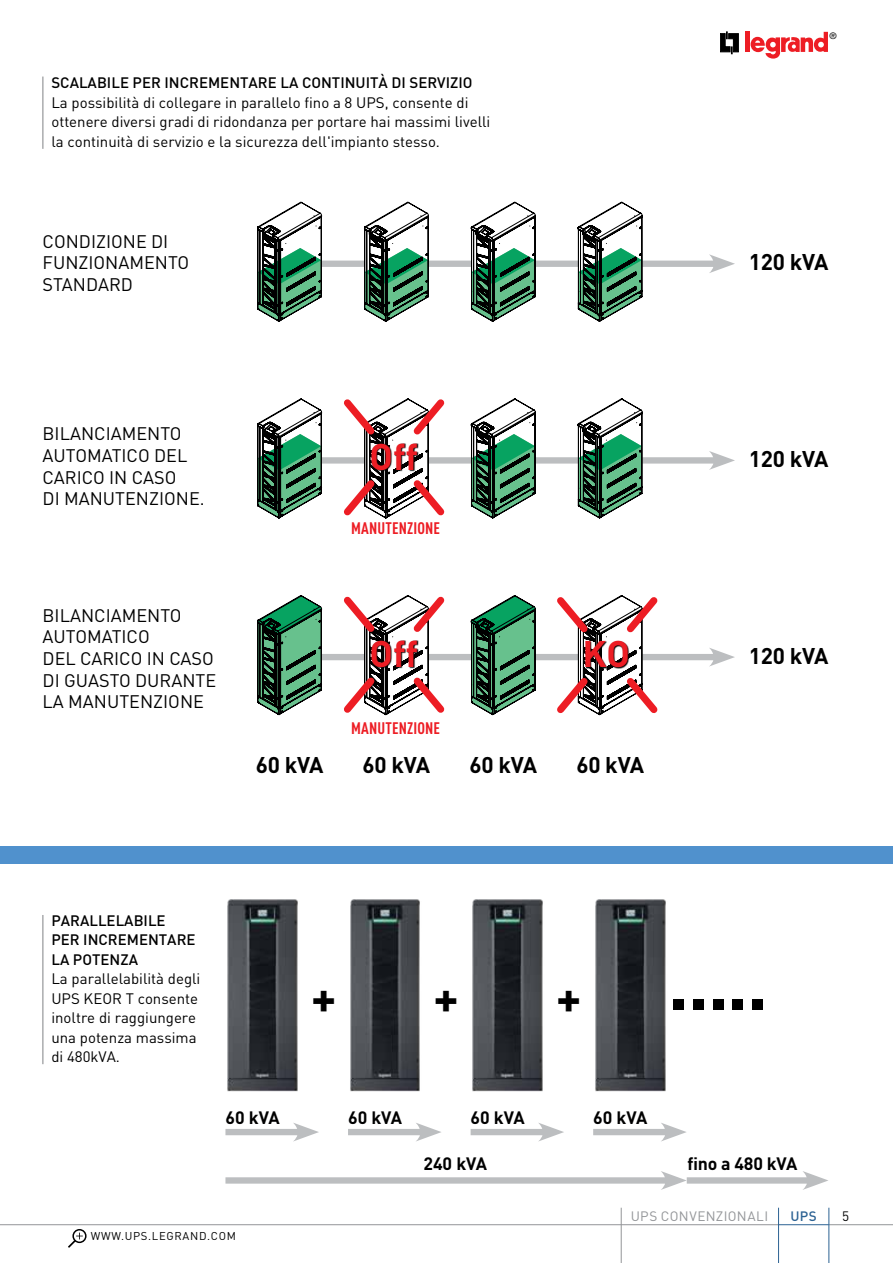
<style>
.page{position:relative;width:893px;height:1263px;background:#fff}
.page>*{position:absolute;margin:0;border:0;box-sizing:border-box;transform-origin:0 0}
.t1{font:700 69px "DIN Pro";color:#000}
.t2{font:700 46.5px "DIN Pro";color:#000}
.t3{font:700 36.6px "DIN Pro";color:#ed1d24}
.t4{font:700 22.5px "DIN Pro";letter-spacing:-.01em;color:#000}
.t5{font:18px/21.6px "DIN Pro";color:#000}
.t6{font:700 17.7px "DIN Pro";color:#000}
.t7{font:700 condensed 16.5px "DIN Pro";letter-spacing:.01em;color:#ed1d24}
.t8{font:15px/19.5px "DIN Pro";color:#000}
.t9{font:500 15px/19.5px "DIN Pro";color:#000}
.t10{font:13.5px "DIN Pro";letter-spacing:.025em;color:#939598}
.t11{font:500 13.5px "DIN Pro";color:#2c6293}
.t12{font:13.5px "DIN Pro";color:#000}
.t13{font:11.25px "DIN Pro";letter-spacing:.06em;color:#000}
.t14{font:9px "Helvetica";color:#000}
</style>
<div class="page">
<div style="left:0;top:846px;width:893px;height:18px;background:#5091cd"></div>
<div style="left:293px;top:261px;width:427px;height:6px;background:#bcbec0"></div>
<svg style="left:709px;top:254px;width:26px;height:19px"></svg>
<div style="left:293px;top:457px;width:427px;height:7px;background:#bcbec0"></div>
<svg style="left:709px;top:451px;width:26px;height:19px"></svg>
<div style="left:293px;top:654px;width:427px;height:6px;background:#bcbec0"></div>
<svg style="left:709px;top:648px;width:26px;height:18px"></svg>
<svg style="left:257px;top:595px;width:65px;height:120px"></svg>
<svg style="left:471px;top:595px;width:65px;height:120px"></svg>
<svg style="left:257px;top:398px;width:65px;height:121px"></svg>
<svg style="left:471px;top:398px;width:65px;height:121px"></svg>
<svg style="left:578px;top:398px;width:65px;height:121px"></svg>
<svg style="left:257px;top:202px;width:65px;height:120px"></svg>
<svg style="left:364px;top:202px;width:65px;height:120px"></svg>
<svg style="left:471px;top:202px;width:65px;height:120px"></svg>
<svg style="left:578px;top:202px;width:65px;height:120px"></svg>
<img style="left:595px;top:899px;width:71px;height:193px">
<img style="left:472px;top:899px;width:71px;height:193px">
<img style="left:350px;top:899px;width:70px;height:193px">
<img style="left:227px;top:899px;width:71px;height:193px">
<hr style="left:0;top:1224px;width:779px;height:1px;background:#939598">
<svg style="left:720px;top:32px;width:19px;height:22px"></svg>
<div style="left:745px;top:32px;width:5px;height:20px;background:#ed1d24"></div>
<svg style="left:751px;top:32px;width:77px;height:27px"></svg>
<hr style="left:778px;top:1224px;width:51px;height:1px;background:#2c6293">
<hr style="left:829px;top:1224px;width:64px;height:1px;background:#939598">
<div style="left:72px;top:1229px;width:15px;height:14px;border:2px solid #000;border-radius:50%"></div>
<svg style="left:68px;top:1232px;width:15px;height:16px"></svg>
<hr style="left:778px;top:1208px;width:1px;height:55px;background:#2c6293">
<hr style="left:621px;top:1208px;width:1px;height:55px;background:#939598">
<hr style="left:43px;top:77px;width:1px;height:72px;background:#808285">
<hr style="left:43px;top:915px;width:1px;height:149px;background:#808285">
<div style="left:225px;top:1129px;width:79px;height:6px;background:#bcbec0"></div>
<svg style="left:293px;top:1123px;width:26px;height:18px"></svg>
<div style="left:348px;top:1129px;width:78px;height:6px;background:#bcbec0"></div>
<svg style="left:415px;top:1123px;width:26px;height:18px"></svg>
<div style="left:471px;top:1129px;width:78px;height:6px;background:#bcbec0"></div>
<svg style="left:538px;top:1123px;width:26px;height:18px"></svg>
<div style="left:593px;top:1129px;width:78px;height:6px;background:#bcbec0"></div>
<svg style="left:661px;top:1123px;width:25px;height:18px"></svg>
<div style="left:225px;top:1177px;width:446px;height:6px;background:#bcbec0"></div>
<svg style="left:661px;top:1171px;width:26px;height:19px"></svg>
<div style="left:687px;top:1177px;width:126px;height:6px;background:#bcbec0"></div>
<svg style="left:802px;top:1171px;width:26px;height:19px"></svg>
<svg style="left:337px;top:398px;width:114px;height:121px"></svg>
<svg style="left:372px;top:443px;width:47px;height:28px"></svg>
<svg style="left:337px;top:595px;width:114px;height:121px"></svg>
<svg style="left:372px;top:640px;width:47px;height:29px"></svg>
<svg style="left:551px;top:595px;width:113px;height:121px"></svg>
<svg style="left:586px;top:641px;width:43px;height:28px"></svg>
<hr style="left:828px;top:1208px;width:1px;height:55px;background:#2c6293">
<p class="t9" style="left:51px;top:72px;width:423px">SCALABILE PER INCREMENTARE LA CONTINUITÀ DI SERVIZIO</p>
<p class="t8" style="left:51px;top:92px;width:440px">La possibilità di collegare in parallelo fino a 8 UPS, consente di ottenere diversi gradi di ridondanza per portare hai massimi livelli la continuità di servizio e la sicurezza dell'impianto stesso.</p>
<p class="t5" style="left:43px;top:230px;width:148px">CONDIZIONE DI<br>FUNZIONAMENTO<br>STANDARD</p>
<p class="t5" style="left:43px;top:422px;width:164px">BILANCIAMENTO<br>AUTOMATICO DEL<br>CARICO IN CASO<br>DI MANUTENZIONE.</p>
<p class="t5" style="left:43px;top:604px;width:175px">BILANCIAMENTO<br>AUTOMATICO<br>DEL CARICO IN CASO<br>DI GUASTO DURANTE<br>LA MANUTENZIONE</p>
<h3 class="t3" style="left:369px;top:432px;width:50px">Off</h3>
<p class="t7" style="left:351px;top:518px;width:91px">MANUTENZIONE</p>
<h3 class="t3" style="left:369px;top:629px;width:50px">Off</h3>
<h3 class="t3" style="left:583px;top:629px;width:49px">KO</h3>
<p class="t7" style="left:351px;top:718px;width:91px">MANUTENZIONE</p>
<h3 class="t4" style="left:256px;top:750px;width:69px">60 kVA</h3>
<h3 class="t4" style="left:363px;top:750px;width:69px">60 kVA</h3>
<h3 class="t4" style="left:469px;top:750px;width:69px">60 kVA</h3>
<h3 class="t4" style="left:576px;top:750px;width:69px">60 kVA</h3>
<p class="t14" style="left:830px;top:30px;width:8px">®</p>
<h3 class="t4" style="left:749px;top:247px;width:81px">120 kVA</h3>
<h3 class="t4" style="left:749px;top:443px;width:81px">120 kVA</h3>
<h3 class="t4" style="left:749px;top:640px;width:81px">120 kVA</h3>
<p class="t9" style="left:51px;top:910px;width:146px">PARALLELABILE<br>PER INCREMENTARE<br>LA POTENZA</p>
<p class="t8" style="left:51px;top:968px;width:151px">La parallelabilità degli<br>UPS KEOR T consente inoltre di raggiungere una potenza massima di 480kVA.</p>
<h2 class="t2" style="left:311px;top:966px;width:27px">+</h2>
<h2 class="t2" style="left:434px;top:966px;width:27px">+</h2>
<h2 class="t2" style="left:556px;top:966px;width:27px">+</h2>
<h1 class="t1" style="left:669px;top:937px;width:100px">.....</h1>
<p class="t6" style="left:225px;top:1105px;width:56px">60 kVA</p>
<p class="t6" style="left:348px;top:1105px;width:56px">60 kVA</p>
<p class="t6" style="left:471px;top:1105px;width:56px">60 kVA</p>
<p class="t6" style="left:593px;top:1105px;width:56px">60 kVA</p>
<p class="t6" style="left:423px;top:1151px;width:65px">240 kVA</p>
<p class="t6" style="left:687px;top:1151px;width:111px">fino a 480 kVA</p>
<p class="t10" style="left:631px;top:1207px;width:139px">UPS CONVENZIONALI</p>
<p class="t11" style="left:791px;top:1206px;width:28px">UPS</p>
<p class="t13" style="left:91px;top:1228px;width:147px">WWW.UPS.LEGRAND.COM</p>
<p class="t12" style="left:842px;top:1206px;width:9px">5</p>
</div>
